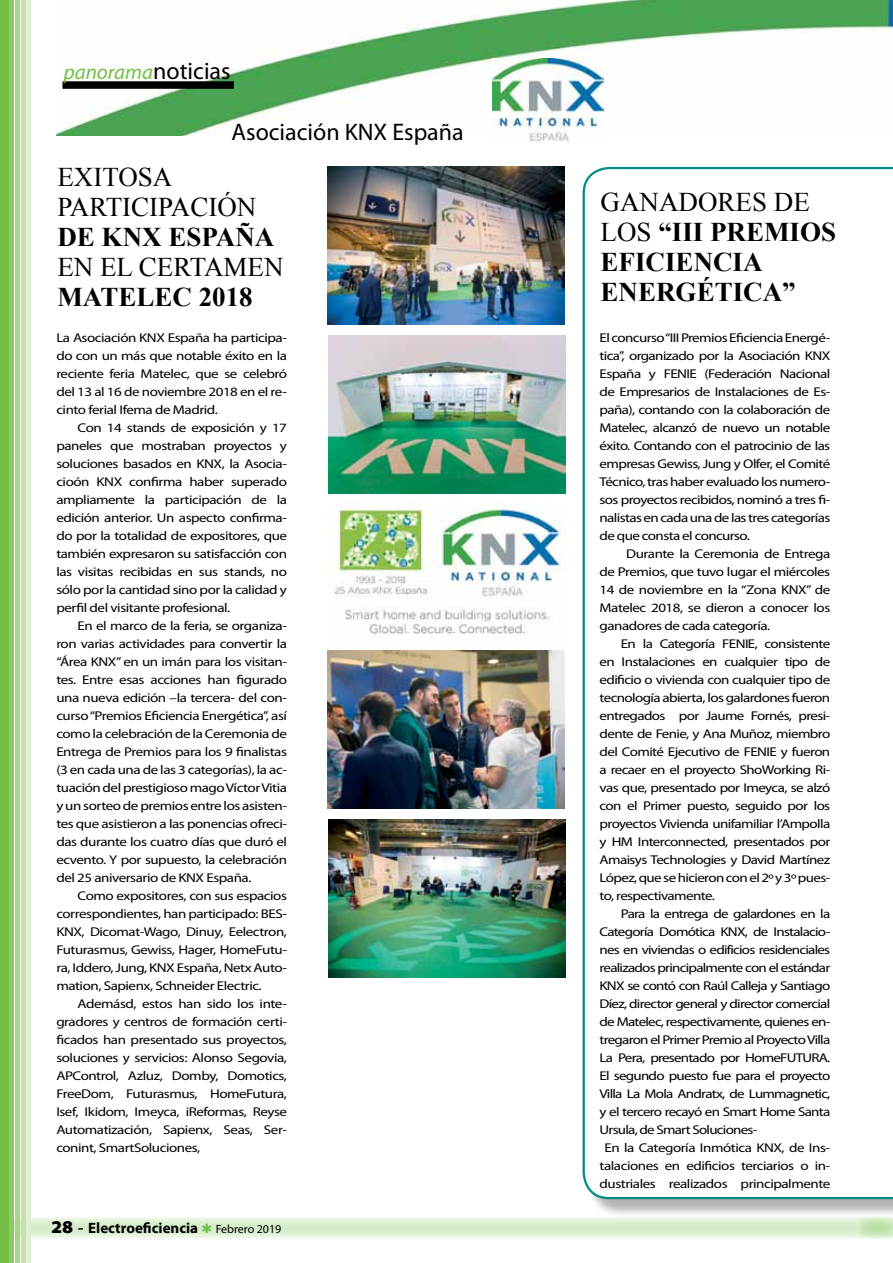
<style>
.page{position:relative;width:893px;height:1263px;background:#fff}
.page>*{position:absolute;margin:0;border:0;box-sizing:border-box;transform-origin:0 0}
.t1{font:700 27px/30px "Times New Roman";color:#000}
.t2{font:27px/30px "Times New Roman";color:#000}
.t3{font:24px "Myriad Pro";color:#000}
.t4{font:italic 21px "Myriad Pro";color:#72bf44}
.t5{font:700 15px "Myriad Pro";color:#000}
.t6{font:12.75px/18px "Myriad Pro";letter-spacing:-.04em;color:#000;text-align:justify;scale:1.18 1}
.s1{font-style:normal;font-size:24px;color:#000}
.s2{font-weight:900;font-stretch:semi-expanded;font-size:18px}
.s3{font-family:"Times New Roman";font-weight:400;font-size:18px}
.s4{font-weight:400;font-size:12px}
.s5{font-weight:400}
</style>
<div class="page">
<svg style="left:583px;top:167px;width:310px;height:1032px"></svg>
<svg style="left:9px;top:1216px;width:850px;height:23px;background:#e2f1d9"></svg>
<div style="left:26px;top:0;width:5px;height:1263px;background:#e0efd4"></div>
<div style="left:21px;top:0;width:5px;height:1263px;background:#c5e1ae"></div>
<div style="left:15px;top:0;width:5px;height:1263px;background:#aad48a"></div>
<hr style="left:10px;top:0;width:4px;height:1263px;background:#8fc964">
<div style="left:0;top:0;width:9px;height:1263px;background:#72bf44"></div>
<svg style="left:859px;top:1217px;width:34px;height:22px"></svg>
<img style="left:56px;top:0;width:837px;height:135px">
<img style="left:327px;top:167px;width:237px;height:158px">
<img style="left:327px;top:651px;width:237px;height:157px">
<img style="left:329px;top:335px;width:237px;height:158px">
<img style="left:329px;top:819px;width:237px;height:158px">
<img style="left:329px;top:503px;width:237px;height:132px">
<img style="left:493px;top:58px;width:111px;height:85px">
<div style="left:63px;top:81px;width:171px;height:8px;background:#000"></div>
<svg style="left:202px;top:1223px;width:10px;height:10px"></svg>
<h3 class="t4" style="left:64px;top:61px;width:168px">panorama<span class="s1">noticias</span></h3>
<h2 class="t3" style="left:232px;top:119px;width:234px">Asociación KNX España</h2>
<h1 class="t2" style="left:57px;top:161px;width:200px">EXITOSA<br>PARTICIPACIÓN</h1>
<h1 class="t1" style="left:57px;top:221px;width:218px">DE KNX ESPAÑA</h1>
<h1 class="t2" style="left:57px;top:251px;width:228px">EN EL CERTAMEN</h1>
<h1 class="t1" style="left:57px;top:281px;width:197px">MATELEC 2018</h1>
<p class="t6" style="left:56px;top:329px;width:197px">La Asociación KNX España ha participa&shy;do con un más que notable éxito en la reciente feria Matelec, que se celebró del 13 al 16 de noviembre 2018 en el re&shy;cinto ferial Ifema de Madrid.</p>
<p class="t6" style="left:56px;top:419px;width:197px;text-indent:21px">Con 14 stands de exposición y 17 paneles que mostraban proyectos y soluciones basados en KNX, la Asocia&shy;cioón KNX confirma haber superado ampliamente la participación de la edición anterior. Un aspecto confirma&shy;do por la totalidad de expositores, que también expresaron su satisfacción con las visitas recibidas en sus stands, no sólo por la cantidad sino por la calidad y perfil del visitante profesional.</p>
<p class="t6" style="left:56px;top:617px;width:197px;text-indent:21px">En el marco de la feria, se organiza&shy;ron varias actividades para convertir la “Área KNX” en un imán para los visitan&shy;tes. Entre esas acciones han figurado una nueva edición –la tercera- del con&shy;curso “Premios Eficiencia Energética”, así como la celebración de la Ceremonia de Entrega de Premios para los 9 finalistas (3 en cada una de las 3 categorías), la ac&shy;tuación del prestigioso mago Víctor Vitia y un sorteo de premios entre los asisten&shy;tes que asistieron a las ponencias ofreci&shy;das durante los cuatro días que duró el ecvento. Y por supuesto, la celebración del 25 aniversario de KNX España.</p>
<p class="t6" style="left:56px;top:887px;width:197px;text-indent:21px">Como expositores, con sus espacios correspondientes, han participado: BES-KNX, Dicomat-Wago, Dinuy, Eelectron, Futurasmus, Gewiss, Hager, HomeFutu&shy;ra, Iddero, Jung, KNX España, Netx Auto&shy;mation, Sapienx, Schneider Electric.</p>
<p class="t6" style="left:56px;top:995px;width:197px;text-indent:21px">Ademásd, estos han sido los inte&shy;gradores y centros de formación certi&shy;ficados han presentado sus proyectos, soluciones y servicios: Alonso Segovia, APControl, Azluz, Domby, Domotics, FreeDom, Futurasmus, HomeFutura, Isef, Ikidom, Imeyca, iReformas, Reyse Automatización, Sapienx, Seas, Ser&shy;conint, SmartSoluciones,</p>
<p class="t5" style="left:51px;top:1219px;width:232px"><span class="s2">28</span> <span class="s3">-</span> Electroeficiencia <span class="s4">Febrero 2019</span></p>
<h1 class="t1" style="left:601px;top:186px;width:237px"><span class="s5">GANADORES DE<br>LOS</span> “III PREMIOS<br>EFICIENCIA<br>ENERGÉTICA”</h1>
<p class="t6" style="left:600px;top:329px;width:197px">El concurso “III Premios Eficiencia Energé&shy;tica”, organizado por la Asociación KNX España y FENIE (Federación Nacional de Empresarios de Instalaciones de Es&shy;paña), contando con la colaboración de Matelec, alcanzó de nuevo un notable éxito. Contando con el patrocinio de las empresas Gewiss, Jung y Olfer, el Comité Técnico, tras haber evaluado los numero&shy;sos proyectos recibidos, nominó a tres fi&shy;nalistas en cada una de las tres categorías de que consta el concurso.</p>
<p class="t6" style="left:600px;top:545px;width:197px;text-indent:27px">Durante la Ceremonia de Entrega de Premios, que tuvo lugar el miércoles 14 de noviembre en la “Zona KNX” de Matelec 2018, se dieron a conocer los ganadores de cada categoría.</p>
<p class="t6" style="left:600px;top:635px;width:197px;text-indent:21px">En la Categoría FENIE, consistente en Instalaciones en cualquier tipo de edificio o vivienda con cualquier tipo de tecnología abierta, los galardones fueron entregados por Jaume Fornés, presi&shy;dente de Fenie, y Ana Muñoz, miembro del Comité Ejecutivo de FENIE y fueron a recaer en el proyecto ShoWorking Ri&shy;vas que, presentado por Imeyca, se alzó con el Primer puesto, seguido por los proyectos Vivienda unifamiliar l’Ampolla y HM Interconnected, presentados por Amaisys Technologies y David Martínez López, que se hicieron con el 2º y 3º pues&shy;to, respectivamente.</p>
<p class="t6" style="left:621px;top:905px;width:179px">Para la entrega de galardones en la</p>
<p class="t6" style="left:600px;top:923px;width:197px">Categoría Domótica KNX, de Instalacio-</p>
<p class="t6" style="left:600px;top:941px;width:197px">nes en viviendas o edificios residenciales</p>
<p class="t6" style="left:600px;top:959px;width:197px">realizados principalmente con el estándar</p>
<p class="t6" style="left:600px;top:977px;width:197px">KNX se contó con Raúl Calleja y Santiago</p>
<p class="t6" style="left:600px;top:995px;width:197px">Díez, director general y director comercial</p>
<p class="t6" style="left:600px;top:1013px;width:197px">de Matelec, respectivamente, quienes en-</p>
<p class="t6" style="left:600px;top:1031px;width:197px">tregaron el Primer Premio al Proyecto Villa</p>
<p class="t6" style="left:600px;top:1049px;width:197px">La Pera, presentado por HomeFUTURA.</p>
<p class="t6" style="left:600px;top:1067px;width:197px">El segundo puesto fue para el proyecto</p>
<p class="t6" style="left:600px;top:1085px;width:197px">Villa La Mola Andratx, de Lummagnetic,</p>
<p class="t6" style="left:600px;top:1103px;width:197px">y el tercero recayó en Smart Home Santa</p>
<p class="t6" style="left:600px;top:1121px;width:135px">Ursula, de Smart Soluciones-</p>
<p class="t6" style="left:604px;top:1139px;width:193px">En la Categoría Inmótica KNX, de Ins-</p>
<p class="t6" style="left:600px;top:1157px;width:197px">talaciones en edificios terciarios o in-</p>
<p class="t6" style="left:600px;top:1175px;width:197px">dustriales realizados principalmente</p>
</div>
